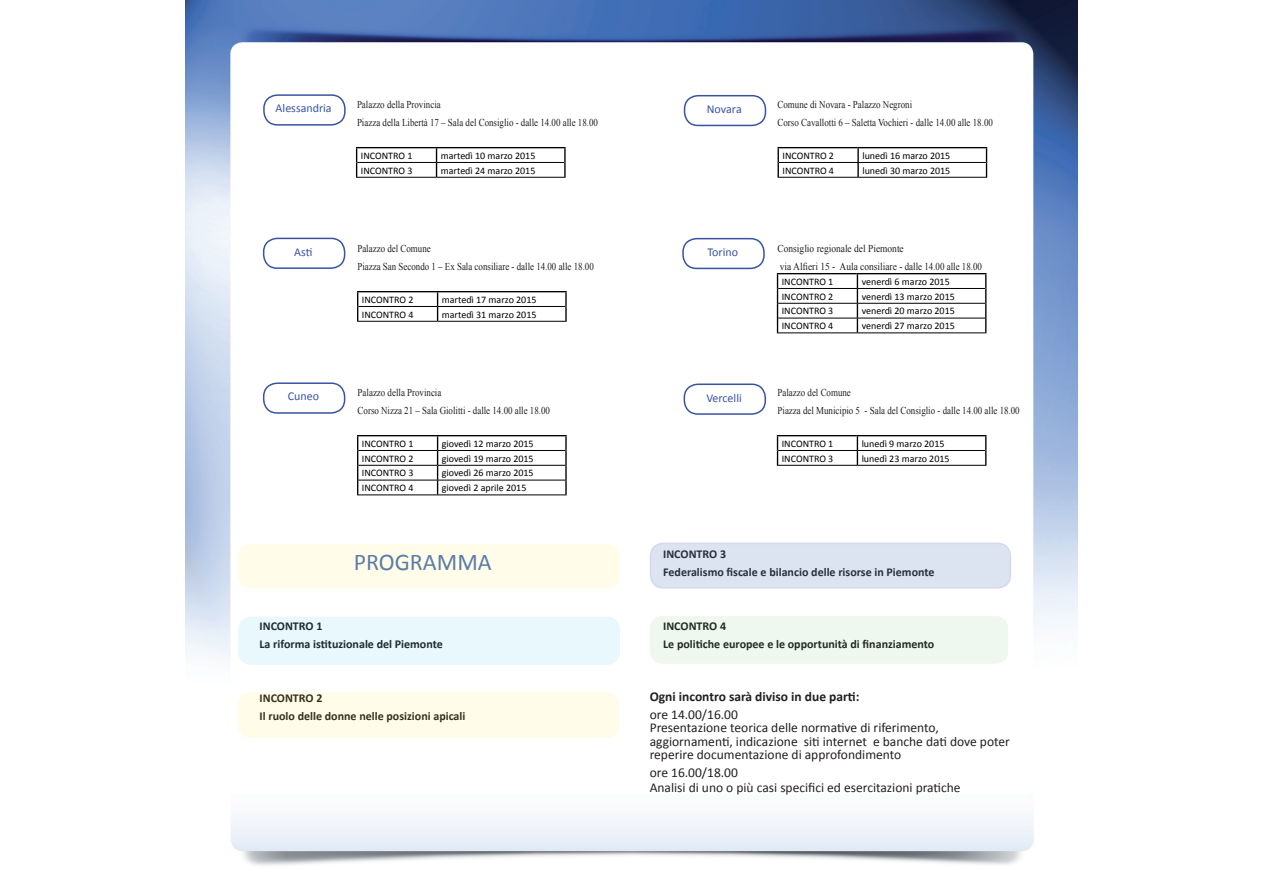
<style>
.page{position:relative;width:1263px;height:893px;background:#fff}
.page>*{position:absolute;margin:0;border:0;box-sizing:border-box;transform-origin:0 0}
.t1{font:24px "Calibri";color:#4d72b8}
.t2{font:13.5px/13.5px "Calibri";color:#231f20}
.t3{font:700 13.5px "Calibri";color:#231f20}
.t4{font:700 12px/18px "Calibri";color:#231f20}
.t5{font:12px "Calibri";color:#3853a3}
.t6{font:10.5px/18px "Times New Roman";color:#231f20;scale:.85 1}
.t7{font:10.5px/18px "Times New Roman";color:#231f20;scale:.9 1}
.t8{font:10.05px "Calibri";color:#000}
</style>
<div class="page">
<img style="left:185px;top:0;width:893px;height:866px">
<div style="left:650px;top:616px;width:358px;height:48px;background:#eef8ef;border-radius:13px"></div>
<div style="left:650px;top:543px;width:360px;height:45px;background:#dce3f1;border-radius:13px"></div>
<div style="left:650px;top:543px;width:361px;height:46px;border:2px solid #d4d9ed;border-radius:13px"></div>
<div style="left:238px;top:617px;width:382px;height:48px;background:#e9f8fd;border-radius:13px"></div>
<div style="left:238px;top:692px;width:382px;height:46px;background:#fffde9;border-radius:13px"></div>
<div style="left:238px;top:544px;width:382px;height:45px;background:#fffde9;border-radius:13px"></div>
<hr style="left:356px;top:147px;width:80px;height:1px;background:#000">
<hr style="left:436px;top:147px;width:130px;height:1px;background:#000">
<svg style="left:356px;top:148px;width:1px;height:29px"></svg>
<svg style="left:436px;top:148px;width:1px;height:29px"></svg>
<svg style="left:564px;top:148px;width:2px;height:29px"></svg>
<hr style="left:357px;top:162px;width:79px;height:1px;background:#000">
<hr style="left:436px;top:162px;width:128px;height:1px;background:#000">
<hr style="left:356px;top:177px;width:80px;height:1px;background:#000">
<hr style="left:436px;top:177px;width:130px;height:1px;background:#000">
<hr style="left:777px;top:147px;width:80px;height:1px;background:#000">
<hr style="left:857px;top:147px;width:130px;height:1px;background:#000">
<svg style="left:777px;top:148px;width:2px;height:29px"></svg>
<svg style="left:857px;top:148px;width:2px;height:29px"></svg>
<svg style="left:986px;top:148px;width:1px;height:29px"></svg>
<hr style="left:779px;top:162px;width:79px;height:1px;background:#000">
<hr style="left:858px;top:162px;width:128px;height:1px;background:#000">
<hr style="left:777px;top:177px;width:81px;height:1px;background:#000">
<hr style="left:858px;top:177px;width:129px;height:1px;background:#000">
<div style="left:684px;top:95px;width:82px;height:31px;border:2px solid #3853a3;border-radius:13px"></div>
<div style="left:263px;top:94px;width:83px;height:32px;border:2px solid #3853a3;border-radius:13px"></div>
<hr style="left:357px;top:291px;width:80px;height:1px;background:#000">
<hr style="left:437px;top:291px;width:130px;height:1px;background:#000">
<svg style="left:357px;top:292px;width:1px;height:29px"></svg>
<svg style="left:437px;top:292px;width:1px;height:29px"></svg>
<svg style="left:565px;top:292px;width:2px;height:29px"></svg>
<hr style="left:358px;top:306px;width:80px;height:1px;background:#000">
<hr style="left:438px;top:306px;width:127px;height:1px;background:#000">
<hr style="left:357px;top:321px;width:81px;height:1px;background:#000">
<hr style="left:438px;top:321px;width:129px;height:1px;background:#000">
<hr style="left:777px;top:273px;width:80px;height:1px;background:#000">
<hr style="left:857px;top:273px;width:129px;height:1px;background:#000">
<svg style="left:777px;top:274px;width:1px;height:59px"></svg>
<svg style="left:857px;top:274px;width:1px;height:59px"></svg>
<svg style="left:985px;top:274px;width:1px;height:59px"></svg>
<hr style="left:778px;top:288px;width:79px;height:1px;background:#000">
<hr style="left:857px;top:288px;width:128px;height:1px;background:#000">
<hr style="left:778px;top:303px;width:79px;height:1px;background:#000">
<hr style="left:857px;top:303px;width:128px;height:1px;background:#000">
<hr style="left:778px;top:318px;width:79px;height:1px;background:#000">
<hr style="left:857px;top:318px;width:128px;height:1px;background:#000">
<hr style="left:777px;top:333px;width:80px;height:1px;background:#000">
<hr style="left:857px;top:333px;width:129px;height:1px;background:#000">
<div style="left:682px;top:238px;width:83px;height:31px;border:2px solid #3853a3;border-radius:13px"></div>
<div style="left:263px;top:238px;width:82px;height:31px;border:2px solid #3853a3;border-radius:13px"></div>
<hr style="left:357px;top:435px;width:80px;height:1px;background:#000">
<hr style="left:437px;top:435px;width:130px;height:1px;background:#000">
<svg style="left:357px;top:436px;width:1px;height:59px"></svg>
<svg style="left:437px;top:436px;width:1px;height:59px"></svg>
<svg style="left:565px;top:436px;width:2px;height:59px"></svg>
<hr style="left:358px;top:450px;width:80px;height:1px;background:#000">
<hr style="left:438px;top:450px;width:127px;height:1px;background:#000">
<hr style="left:358px;top:465px;width:80px;height:1px;background:#000">
<hr style="left:438px;top:465px;width:127px;height:1px;background:#000">
<hr style="left:358px;top:480px;width:80px;height:1px;background:#000">
<hr style="left:438px;top:480px;width:127px;height:1px;background:#000">
<hr style="left:357px;top:495px;width:81px;height:1px;background:#000">
<hr style="left:438px;top:495px;width:129px;height:1px;background:#000">
<hr style="left:777px;top:435px;width:80px;height:1px;background:#000">
<hr style="left:857px;top:435px;width:129px;height:1px;background:#000">
<svg style="left:777px;top:436px;width:1px;height:29px"></svg>
<svg style="left:857px;top:436px;width:1px;height:29px"></svg>
<svg style="left:985px;top:436px;width:1px;height:29px"></svg>
<hr style="left:778px;top:450px;width:79px;height:1px;background:#000">
<hr style="left:857px;top:450px;width:128px;height:1px;background:#000">
<hr style="left:777px;top:465px;width:80px;height:1px;background:#000">
<hr style="left:857px;top:465px;width:129px;height:1px;background:#000">
<div style="left:684px;top:383px;width:82px;height:32px;border:2px solid #3853a3;border-radius:13px"></div>
<div style="left:263px;top:382px;width:82px;height:32px;border:2px solid #3853a3;border-radius:13px"></div>
<p class="t6" style="left:357px;top:95px;width:285px">Palazzo della Provincia<br>Piazza della Libertà 17 – Sala del Consiglio - dalle 14.00 alle 18.00</p>
<p class="t5" style="left:276px;top:101px;width:58px">Alessandria</p>
<p class="t5" style="left:707px;top:101px;width:37px">Novara</p>
<p class="t6" style="left:777px;top:95px;width:255px">Comune di Novara - Palazzo Negroni<br>Corso Cavallotti 6 – Saletta Vochieri - dalle 14.00 alle 18.00</p>
<p class="t8" style="left:361px;top:149px;width:53px">INCONTRO 1</p>
<p class="t8" style="left:441px;top:149px;width:96px">martedì 10 marzo 2015</p>
<p class="t8" style="left:361px;top:164px;width:53px">INCONTRO 3</p>
<p class="t8" style="left:441px;top:164px;width:96px">martedì 24 marzo 2015</p>
<p class="t8" style="left:782px;top:149px;width:53px">INCONTRO 2</p>
<p class="t8" style="left:862px;top:149px;width:89px">lunedì 16 marzo 2015</p>
<p class="t8" style="left:782px;top:164px;width:53px">INCONTRO 4</p>
<p class="t8" style="left:862px;top:164px;width:89px">lunedì 30 marzo 2015</p>
<p class="t6" style="left:357px;top:239px;width:280px">Palazzo del Comune<br>Piazza San Secondo 1 – Ex Sala consiliare - dalle 14.00 alle 18.00</p>
<p class="t5" style="left:294px;top:244px;width:20px">Asti</p>
<p class="t5" style="left:707px;top:244px;width:32px">Torino</p>
<p class="t7" style="left:777px;top:239px;width:229px">Consiglio regionale del Piemonte<br>via Alfieri 15 - Aula consiliare - dalle 14.00 alle 18.00</p>
<p class="t8" style="left:362px;top:293px;width:53px">INCONTRO 2</p>
<p class="t8" style="left:442px;top:293px;width:96px">martedì 17 marzo 2015</p>
<p class="t8" style="left:362px;top:308px;width:53px">INCONTRO 4</p>
<p class="t8" style="left:442px;top:308px;width:96px">martedì 31 marzo 2015</p>
<p class="t8" style="left:782px;top:275px;width:53px">INCONTRO 1</p>
<p class="t8" style="left:862px;top:275px;width:90px">venerdì 6 marzo 2015</p>
<p class="t8" style="left:782px;top:290px;width:53px">INCONTRO 2</p>
<p class="t8" style="left:862px;top:290px;width:95px">venerdì 13 marzo 2015</p>
<p class="t8" style="left:782px;top:305px;width:53px">INCONTRO 3</p>
<p class="t8" style="left:862px;top:305px;width:95px">venerdì 20 marzo 2015</p>
<p class="t8" style="left:782px;top:320px;width:53px">INCONTRO 4</p>
<p class="t8" style="left:862px;top:320px;width:95px">venerdì 27 marzo 2015</p>
<p class="t6" style="left:358px;top:383px;width:228px">Palazzo della Provincia<br>Corso Nizza 21 – Sala Giolitti - dalle 14.00 alle 18.00</p>
<p class="t5" style="left:288px;top:389px;width:33px">Cuneo</p>
<p class="t5" style="left:706px;top:390px;width:37px">Vercelli</p>
<p class="t6" style="left:777px;top:383px;width:286px">Palazzo del Comune<br>Piazza del Municipio 5 - Sala del Consiglio - dalle 14.00 alle 18.00</p>
<p class="t8" style="left:362px;top:437px;width:53px">INCONTRO 1</p>
<p class="t8" style="left:442px;top:437px;width:93px">giovedì 12 marzo 2015</p>
<p class="t8" style="left:362px;top:452px;width:53px">INCONTRO 2</p>
<p class="t8" style="left:442px;top:452px;width:93px">giovedì 19 marzo 2015</p>
<p class="t8" style="left:362px;top:467px;width:53px">INCONTRO 3</p>
<p class="t8" style="left:442px;top:467px;width:93px">giovedì 26 marzo 2015</p>
<p class="t8" style="left:362px;top:482px;width:53px">INCONTRO 4</p>
<p class="t8" style="left:442px;top:482px;width:86px">giovedì 2 aprile 2015</p>
<p class="t8" style="left:782px;top:437px;width:53px">INCONTRO 1</p>
<p class="t8" style="left:862px;top:437px;width:84px">lunedì 9 marzo 2015</p>
<p class="t8" style="left:782px;top:452px;width:53px">INCONTRO 3</p>
<p class="t8" style="left:862px;top:452px;width:89px">lunedì 23 marzo 2015</p>
<h1 class="t1" style="left:354px;top:547px;width:140px">PROGRAMMA</h1>
<p class="t4" style="left:663px;top:545px;width:273px">INCONTRO 3<br>Federalismo fiscale e bilancio delle risorse in Piemonte</p>
<p class="t4" style="left:260px;top:617px;width:185px">INCONTRO 1<br>La riforma istituzionale del Piemonte</p>
<p class="t4" style="left:663px;top:617px;width:273px">INCONTRO 4<br>Le politiche europee e le opportunità di finanziamento</p>
<p class="t4" style="left:260px;top:689px;width:207px">INCONTRO 2<br>Il ruolo delle donne nelle posizioni apicali</p>
<h2 class="t3" style="left:650px;top:688px;width:211px">Ogni incontro sarà diviso in due parti:</h2>
<h2 class="t2" style="left:650px;top:707px;width:362px">ore 14.00/16.00<br>Presentazione teorica delle normative di riferimento, aggiornamenti, indicazione siti internet e banche dati dove poter reperire documentazione di approfondimento</h2>
<h2 class="t2" style="left:650px;top:765px;width:312px;line-height:15px">ore 16.00/18.00<br>Analisi di uno o più casi specifici ed esercitazioni pratiche</h2>
</div>
